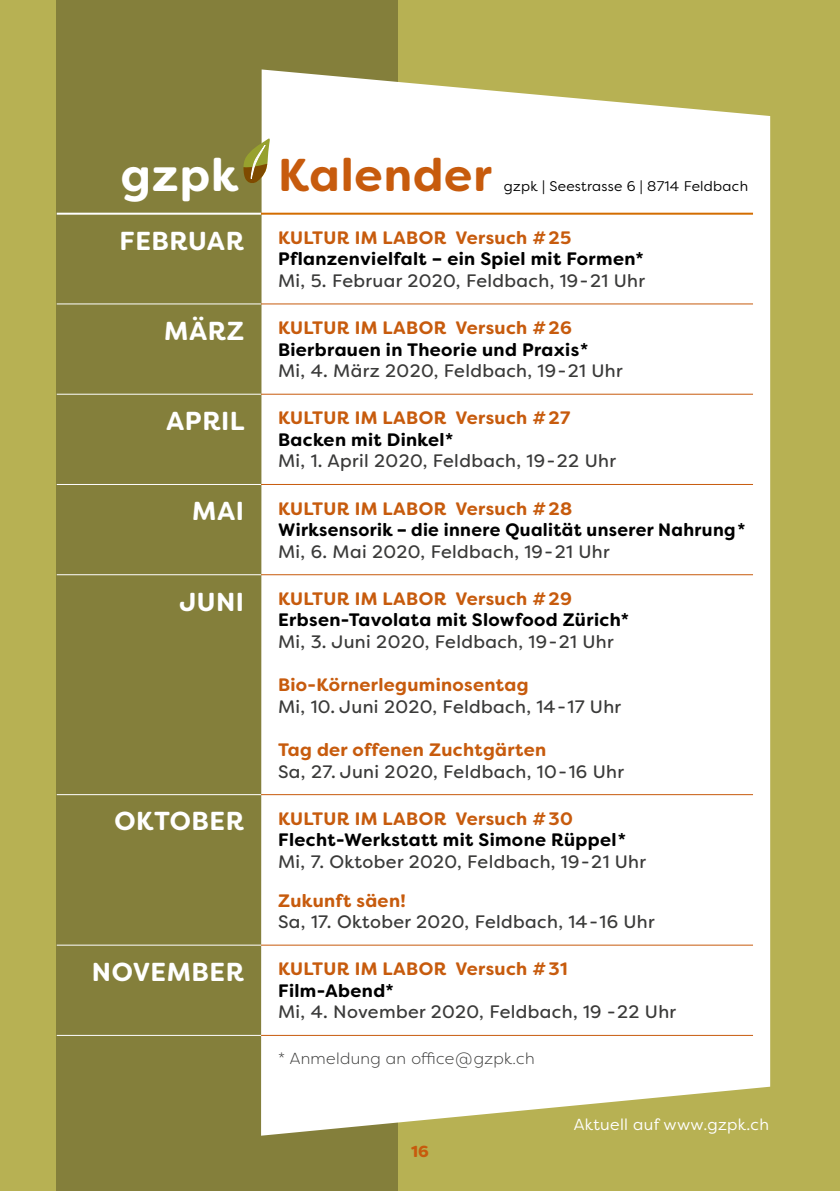
<style>
.page{position:relative;width:840px;height:1191px;background:#fff}
.page>*{position:absolute;margin:0;border:0;box-sizing:border-box;transform-origin:0 0}
.t1{font:700 46px "Filson Soft";letter-spacing:.02em;color:#c75b0d}
.t2{font:700 26px "Filson Soft";letter-spacing:.02em;color:#fff}
.t3{font:18px "Filson Soft";letter-spacing:.02em;color:#3a3a39}
.t4{font:700 18px "Filson Soft";letter-spacing:.02em;color:#c75b0d}
.t5{font:700 18px "Filson Soft";letter-spacing:.02em;color:#000}
.t6{font:300 16px "Filson Soft";letter-spacing:.02em;color:#3a3a39}
.t7{font:16px "Filson Soft";letter-spacing:.02em;color:#fff}
.t8{font:900 16px "Filson Soft";color:#c75b0d}
.t9{font:14px "Filson Soft";letter-spacing:.02em;color:#000}
.s1{color:#fff}
</style>
<div class="page">
<div style="left:0;top:0;width:839px;height:1191px;background:#b7b153"></div>
<div style="left:57px;top:0;width:341px;height:1191px;background:#847f3b"></div>
<div style="left:261px;top:69px;width:508px;height:1066px;background:#fff"></div>
<hr style="left:57px;top:213px;width:204px;height:2px;background:#fff">
<hr style="left:261px;top:213px;width:491px;height:2px;background:#d36d00">
<hr style="left:57px;top:303px;width:204px;height:1px;background:#fff">
<hr style="left:57px;top:394px;width:204px;height:1px;background:#fff">
<hr style="left:57px;top:484px;width:204px;height:1px;background:#fff">
<hr style="left:57px;top:574px;width:204px;height:1px;background:#fff">
<hr style="left:57px;top:794px;width:204px;height:1px;background:#fff">
<hr style="left:57px;top:944px;width:204px;height:1px;background:#fff">
<hr style="left:57px;top:1035px;width:204px;height:1px;background:#fff">
<hr style="left:261px;top:303px;width:491px;height:1px;background:#c75b0d">
<hr style="left:261px;top:394px;width:491px;height:1px;background:#c75b0d">
<hr style="left:261px;top:484px;width:491px;height:1px;background:#c75b0d">
<hr style="left:261px;top:574px;width:491px;height:1px;background:#c75b0d">
<hr style="left:261px;top:794px;width:491px;height:1px;background:#c75b0d">
<hr style="left:261px;top:944px;width:491px;height:1px;background:#c75b0d">
<hr style="left:261px;top:1035px;width:491px;height:1px;background:#c75b0d">
<svg style="left:243px;top:138px;width:26px;height:49px"></svg>
<h1 class="t1" style="left:121px;top:145px;width:372px"><span class="s1">gzpk</span> Kalender</h1>
<p class="t9" style="left:503px;top:177px;width:245px">gzpk | Seestrasse 6 | 8714 Feldbach</p>
<h2 class="t2" style="left:120px;top:224px;width:126px">FEBRUAR</h2>
<p class="t4" style="left:278px;top:226px;width:294px">KULTUR IM LABOR Versuch #25</p>
<p class="t5" style="left:278px;top:247px;width:367px">Pflanzenvielfalt – ein Spiel mit Formen*</p>
<p class="t3" style="left:278px;top:269px;width:368px">Mi, 5. Februar 2020, Feldbach, 19 - 21 Uhr</p>
<h2 class="t2" style="left:164px;top:314px;width:81px">MÄRZ</h2>
<p class="t4" style="left:278px;top:316px;width:295px">KULTUR IM LABOR Versuch #26</p>
<p class="t5" style="left:278px;top:338px;width:312px">Bierbrauen in Theorie und Praxis*</p>
<p class="t3" style="left:278px;top:359px;width:346px">Mi, 4. März 2020, Feldbach, 19 - 21 Uhr</p>
<h2 class="t2" style="left:166px;top:404px;width:80px">APRIL</h2>
<p class="t4" style="left:278px;top:406px;width:293px">KULTUR IM LABOR Versuch #27</p>
<p class="t5" style="left:278px;top:428px;width:177px">Backen mit Dinkel*</p>
<p class="t3" style="left:278px;top:449px;width:339px">Mi, 1. April 2020, Feldbach, 19 - 22 Uhr</p>
<h2 class="t2" style="left:192px;top:494px;width:53px">MAI</h2>
<p class="t4" style="left:278px;top:496px;width:295px">KULTUR IM LABOR Versuch #28</p>
<p class="t5" style="left:278px;top:518px;width:469px">Wirksensorik – die innere Qualität unserer Nahrung*</p>
<p class="t3" style="left:278px;top:540px;width:333px">Mi, 6. Mai 2020, Feldbach, 19 - 21 Uhr</p>
<h2 class="t2" style="left:179px;top:584px;width:66px">JUNI</h2>
<p class="t4" style="left:278px;top:587px;width:295px">KULTUR IM LABOR Versuch #29</p>
<p class="t5" style="left:278px;top:608px;width:352px">Erbsen-Tavolata mit Slowfood Zürich*</p>
<p class="t3" style="left:278px;top:630px;width:337px">Mi, 3. Juni 2020, Feldbach, 19 - 21 Uhr</p>
<p class="t4" style="left:278px;top:673px;width:252px">Bio-Körnerleguminosentag</p>
<p class="t3" style="left:278px;top:695px;width:344px">Mi, 10. Juni 2020, Feldbach, 14 - 17 Uhr</p>
<p class="t4" style="left:278px;top:738px;width:269px">Tag der offenen Zuchtgärten</p>
<p class="t3" style="left:278px;top:759px;width:347px">Sa, 27. Juni 2020, Feldbach, 10 - 16 Uhr</p>
<h2 class="t2" style="left:114px;top:804px;width:131px">OKTOBER</h2>
<p class="t4" style="left:278px;top:806px;width:296px">KULTUR IM LABOR Versuch #30</p>
<p class="t5" style="left:278px;top:828px;width:349px">Flecht-Werkstatt mit Simone Rüppel*</p>
<p class="t3" style="left:278px;top:850px;width:369px">Mi, 7. Oktober 2020, Feldbach, 19 - 21 Uhr</p>
<p class="t4" style="left:278px;top:888px;width:129px">Zukunft säen!</p>
<p class="t3" style="left:278px;top:910px;width:378px">Sa, 17. Oktober 2020, Feldbach, 14 - 16 Uhr</p>
<h2 class="t2" style="left:92px;top:955px;width:153px">NOVEMBER</h2>
<p class="t4" style="left:278px;top:957px;width:291px">KULTUR IM LABOR Versuch #31</p>
<p class="t5" style="left:278px;top:979px;width:117px">Film-Abend*</p>
<p class="t3" style="left:278px;top:1000px;width:399px">Mi, 4. November 2020, Feldbach, 19 - 22 Uhr</p>
<p class="t6" style="left:278px;top:1048px;width:258px">* Anmeldung an office@gzpk.ch</p>
<p class="t8" style="left:411px;top:1141px;width:19px">16</p>
<p class="t7" style="left:573px;top:1114px;width:197px">Aktuell auf www.gzpk.ch</p>
</div>
